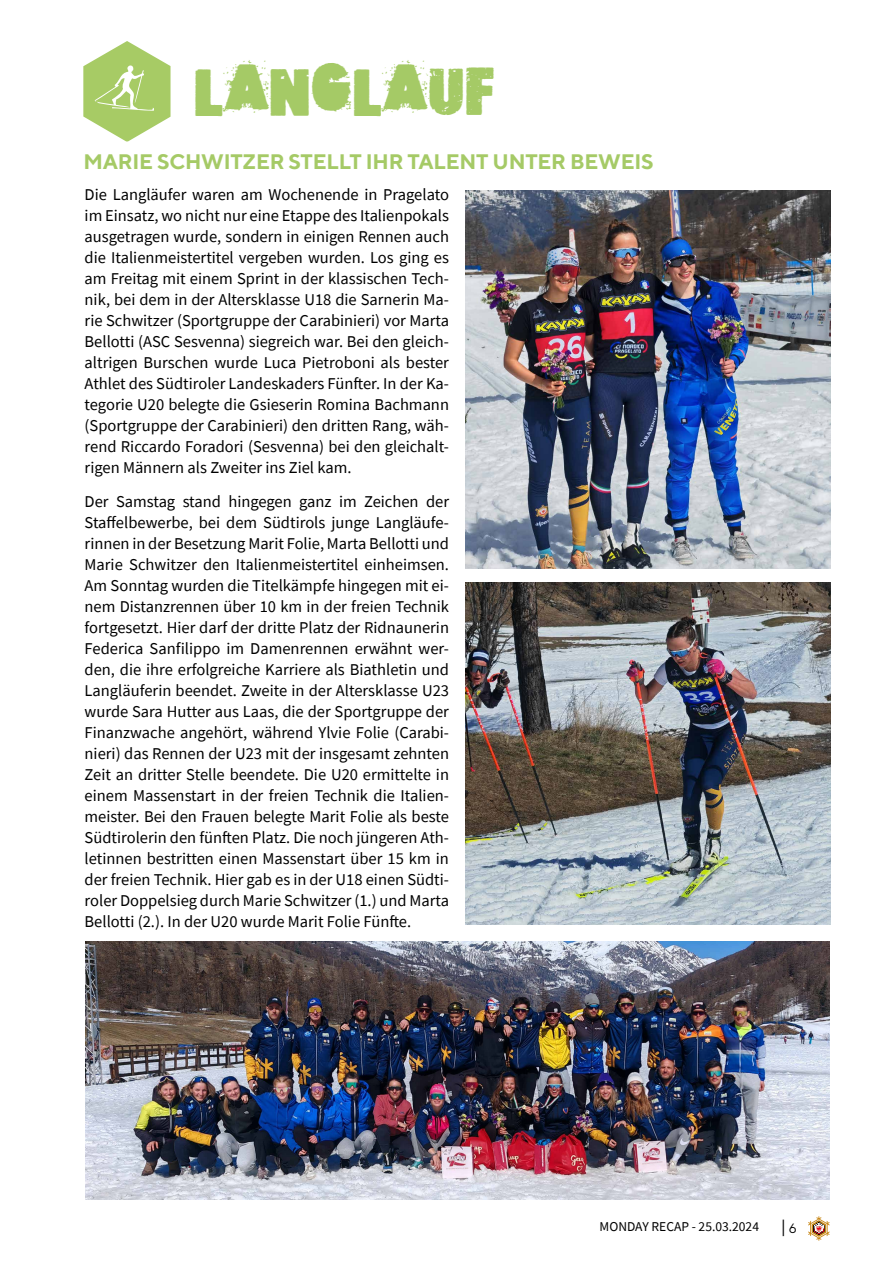
<style>
.page{position:relative;width:893px;height:1263px;background:#fff}
.page>*{position:absolute;margin:0;border:0;box-sizing:border-box;transform-origin:0 0}
.t1{font:45px "Freepress";color:#a5ca66}
.t2{font:700 21px "TT Norms";letter-spacing:-.01em;color:#a5ca66}
.t3{font:16.5px/21px "Source Sans Pro";color:#000;text-align:justify}
.t4{font:16.5px "Myriad Pro";color:#000}
.t5{font:13.5px "Source Sans Pro";color:#000}
</style>
<div class="page">
<svg style="left:808px;top:1216px;width:21px;height:25px"></svg>
<svg style="left:83px;top:41px;width:88px;height:100px"></svg>
<img style="left:466px;top:191px;width:364px;height:378px">
<img style="left:466px;top:582px;width:364px;height:342px">
<img style="left:85px;top:942px;width:744px;height:257px">
<h1 class="t1" style="left:194px;top:59px;width:302px">LANGLAUF</h1>
<p class="t2" style="left:83px;top:149px;width:572px">MARIE SCHWITZER STELLT IHR TALENT UNTER BEWEIS</p>
<p class="t3" style="left:85px;top:184px;width:366px">Die Langläufer waren am Wochenende in Pragelato im Einsatz, wo nicht nur eine Etappe des Italienpokals ausgetragen wurde, sondern in einigen Rennen auch die Italienmeistertitel vergeben wurden. Los ging es am Freitag mit einem Sprint in der klassischen Tech&shy;nik, bei dem in der Altersklasse U18 die Sarnerin Ma&shy;rie Schwitzer (Sportgruppe der Carabinieri) vor Marta Bellotti (ASC Sesvenna) siegreich war. Bei den gleich&shy;altrigen Burschen wurde Luca Pietroboni als bester Athlet des Südtiroler Landeskaders Fünfter. In der Ka&shy;tegorie U20 belegte die Gsieserin Romina Bachmann (Sportgruppe der Carabinieri) den dritten Rang, wäh&shy;rend Riccardo Foradori (Sesvenna) bei den gleichalt&shy;rigen Männern als Zweiter ins Ziel kam.</p>
<p class="t3" style="left:85px;top:490px;width:366px">Der Samstag stand hingegen ganz im Zeichen der Staffelbewerbe, bei dem Südtirols junge Langläufe&shy;rinnen in der Besetzung Marit Folie, Marta Bellotti und Marie Schwitzer den Italienmeistertitel einheimsen.<br>Am Sonntag wurden die Titelkämpfe hingegen mit ei&shy;nem Distanzrennen über 10 km in der freien Technik fortgesetzt. Hier darf der dritte Platz der Ridnaunerin Federica Sanfilippo im Damenrennen erwähnt wer&shy;den, die ihre erfolgreiche Karriere als Biathletin und Langläuferin beendet. Zweite in der Altersklasse U23 wurde Sara Hutter aus Laas, die der Sportgruppe der Finanzwache angehört, während Ylvie Folie (Carabi&shy;nieri) das Rennen der U23 mit der insgesamt zehnten Zeit an dritter Stelle beendete. Die U20 ermittelte in einem Massenstart in der freien Technik die Italien&shy;meister. Bei den Frauen belegte Marit Folie als beste Südtirolerin den fünften Platz. Die noch jüngeren Ath&shy;letinnen bestritten einen Massenstart über 15 km in der freien Technik. Hier gab es in der U18 einen Südti&shy;roler Doppelsieg durch Marie Schwitzer (1.) und Marta Bellotti (2.). In der U20 wurde Marit Folie Fünfte.</p>
<p class="t5" style="left:600px;top:1218px;width:161px">MONDAY RECAP - 25.03.2024</p>
<p class="t4" style="left:781px;top:1216px;width:17px">| <sub>6</sub></p>
</div>
